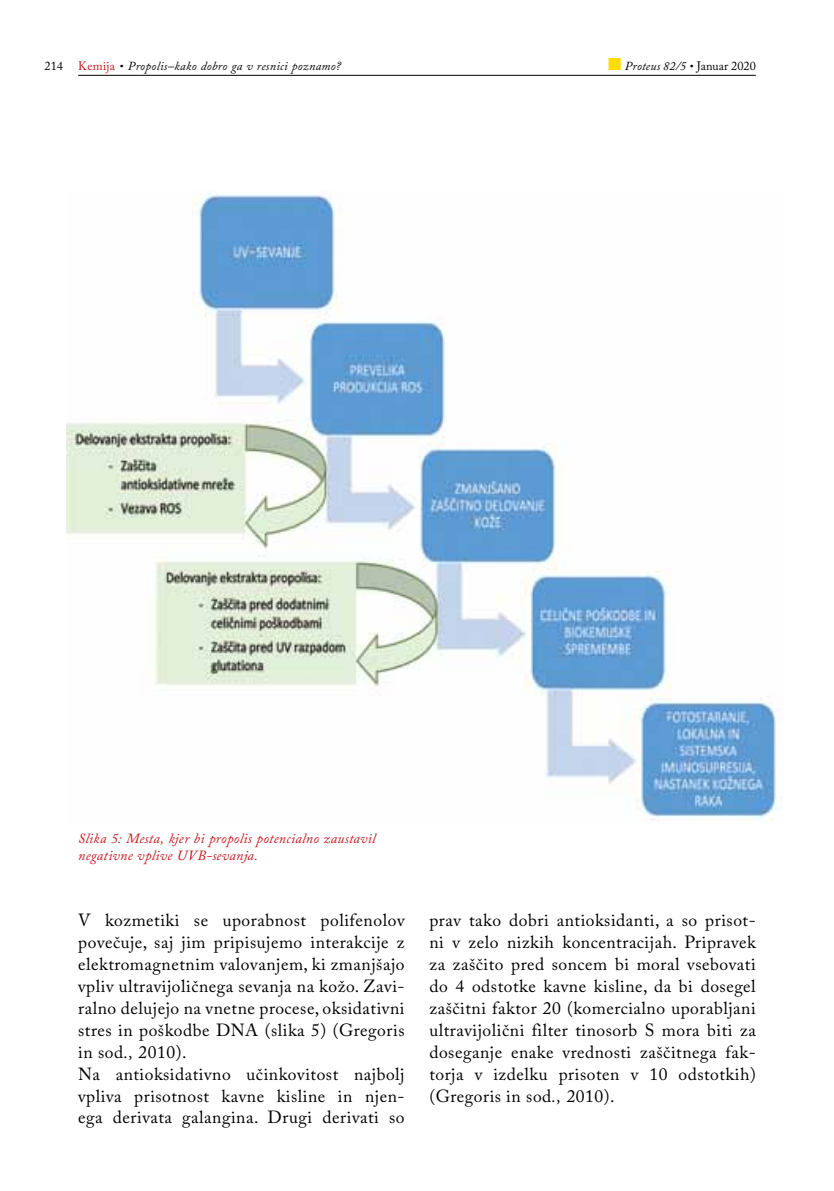
<style>
.page{position:relative;width:834px;height:1191px;background:#fff}
.page>*{position:absolute;margin:0;border:0;box-sizing:border-box;transform-origin:0 0}
.t1{font:17.5px/21.9px "Adobe Caslon Pro";letter-spacing:.03em;color:#000}
.t2{font:italic 14px/17.8px "Adobe Caslon Pro";letter-spacing:.02em;color:#c4161c}
.t3{font:italic 12.25px "Adobe Caslon Pro";letter-spacing:.025em;color:#000}
.s1{font-style:normal}
.s2{font-style:normal;color:#c4161c}
.s3{color:#fd0}
.s4{font-style:italic}
</style>
<div class="page">
<hr style="left:78px;top:75px;width:677px;height:1px;background:#000">
<img style="left:67px;top:192px;width:711px;height:629px">
<p class="t3" style="left:45px;top:59px;width:298px"><span class="s1">214</span> <span class="s2">Kemija</span> • Propolis–kako dobro ga v resnici poznamo?</p>
<p class="t3" style="left:608px;top:59px;width:149px"><span class="s3">■</span> Proteus 82/5 • <span class="s1">Januar 2020</span></p>
<p class="t2" style="left:78px;top:828px;width:299px">Slika 5: Mesta, kjer bi propolis potencialno zaustavil negativne vplive UVB-sevanja.</p>
<p class="t1" style="left:78px;top:909px;width:328px">V kozmetiki se uporabnost polifenolov povečuje, saj jim pripisujemo interakcije z elektromagnetnim valovanjem, ki zmanjšajo vpliv ultravijoličnega sevanja na kožo. Zavi&shy;ralno delujejo na vnetne procese, oksidativni stres in poškodbe DNA (slika 5) (Gregoris in sod<span class="s4">.,</span> 2010).<br>Na antioksidativno učinkovitost najbolj vpliva prisotnost kavne kisline in njen&shy;ega derivata galangina. Drugi derivati so</p>
<p class="t1" style="left:429px;top:909px;width:328px;text-align:justify">prav tako dobri antioksidanti, a so prisot&shy;ni v zelo nizkih koncentracijah. Pripravek za zaščito pred soncem bi moral vsebovati do 4 odstotke kavne kisline, da bi dosegel zaščitni faktor 20 (komercialno uporabljani ultravijolični filter tinosorb S mora biti za doseganje enake vrednosti zaščitnega fak&shy;torja v izdelku prisoten v 10 odstotkih) (Gregoris in sod<span class="s4">.,</span> 2010).</p>
</div>
